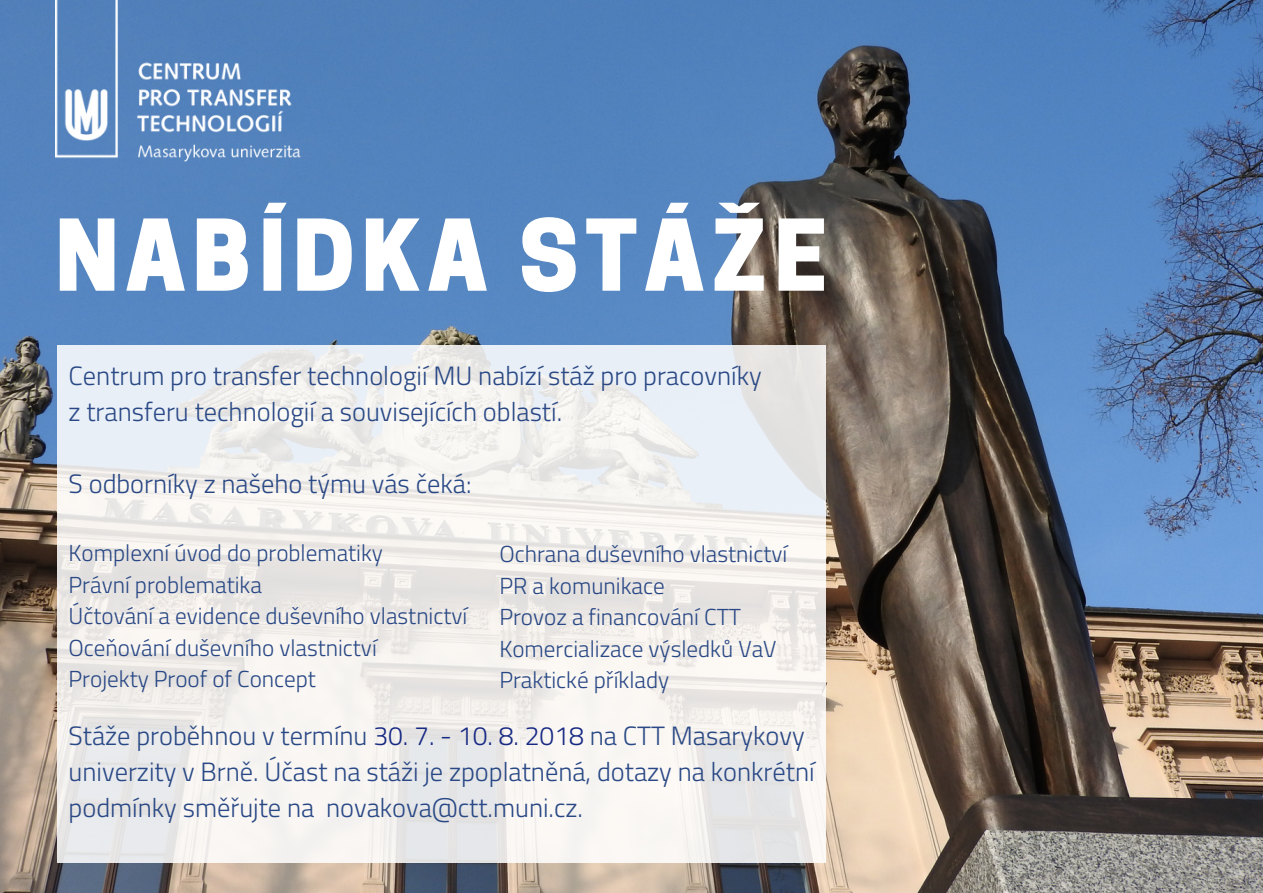
<style>
.page{position:relative;width:1263px;height:893px;background:#fff}
.page>*{position:absolute;margin:0;border:0;box-sizing:border-box;transform-origin:0 0}
.t1{font:800 92.7px "Cooper Hewitt";letter-spacing:.07em;color:#fff}
.t2{font:300 26.4px/36px "Titillium Web";color:#294885}
.t3{font:300 23.1px/31.5px "Titillium Web";color:#294885}
.s1{color:#172983}
</style>
<div class="page">
<img style="left:0;top:0;width:1263px;height:893px">
<svg style="left:57px;top:345px;width:769px;height:518px"></svg>
<img style="left:55px;top:0;width:418px;height:168px">
<h1 class="t1" style="left:55px;top:221px;width:774px">NABÍDKA STÁŽE</h1>
<p class="t2" style="left:69px;top:357px;width:695px">Centrum pro transfer technologií MU nabízí stáž pro pracovníky z transferu technologií a souvisejících oblastí.</p>
<p class="t2" style="left:69px;top:465px;width:404px">S odborníky z našeho týmu vás čeká:</p>
<p class="t3" style="left:69px;top:537px;width:400px">Komplexní úvod do problematiky<br>Právní problematika<br>Účtování a evidence duševního vlastnictví<br>Oceňování duševního vlastnictví<br>Projekty Proof of Concept</p>
<p class="t3" style="left:499px;top:538px;width:289px">Ochrana duševního vlastnictví<br>PR a komunikace<br>Provoz a financování CTT<br>Komercializace výsledků VaV<br>Praktické příklady</p>
<p class="t2" style="left:69px;top:717px;width:748px">Stáže proběhnou v termínu <span class="s1">30. 7. - 10. 8. 2018</span> na CTT Masarykovy univerzity v Brně. Účast na stáži je zpoplatněná, dotazy na konkrétní podmínky směřujte na novakova@ctt.muni.cz.</p>
</div>
